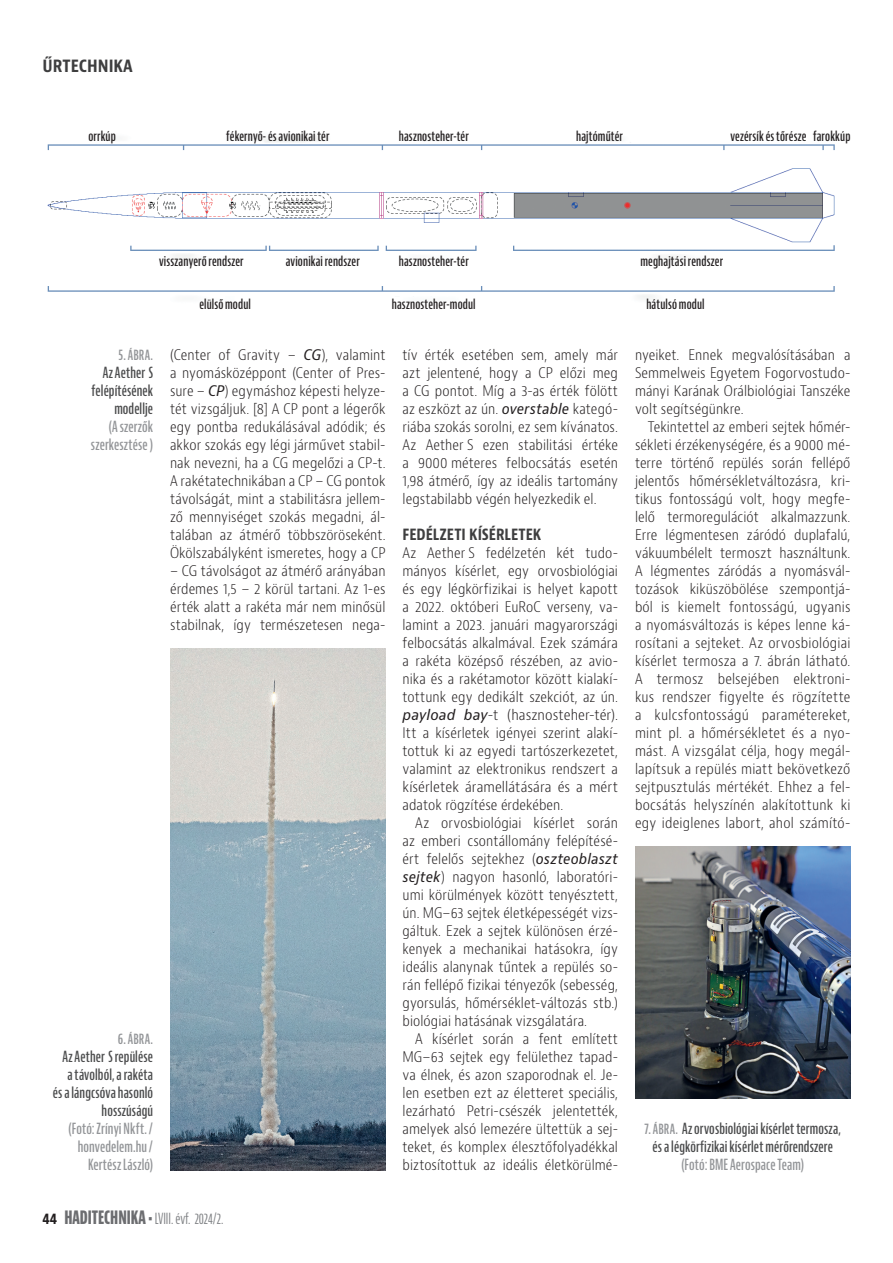
<style>
.page{position:relative;width:893px;height:1263px;background:#fff}
.page>*{position:absolute;margin:0;border:0;box-sizing:border-box;transform-origin:0 0}
.t1{font:700 condensed 18px "Bernino Sans";color:#3e3e3f}
.KÖZCÍM{font:700 condensed 16.5px "Bernino Sans";letter-spacing:-.005em;color:#3e3e3f;scale:.96 1}
.kepala_jobb{font:600 extra-condensed 15px/18px "Bernino Sans";letter-spacing:.005em;color:#4b4c4d;text-align:right}
.kepala_jobb-2{font:600 extra-condensed 15px "Bernino Sans";letter-spacing:.005em;color:#939598}
.t2{font:extra-condensed 15px "Bernino Sans";letter-spacing:-.005em;color:#808285}
.kenyér{font:300 condensed 14.25px/18px "Bernino Sans";letter-spacing:.005em;color:#231f20;text-align:justify;scale:.96 1}
.kenyer_tompa{font:300 condensed 14.25px/18px "Bernino Sans";letter-spacing:.005em;color:#231f20;text-align:justify;scale:.96 1}
.kepala_bal{font:600 extra-condensed 13.5px "Bernino Sans";letter-spacing:.01em;color:#231f20}
.s1{font-weight:400;font-style:italic;font-stretch:normal}
.s2{font-weight:700;font-stretch:condensed;color:#231f20}
.s3{font-weight:700;font-size:18px;color:#6c6d70}
.s4{color:#939598}
</style>
<div class="page">
<img style="left:170px;top:648px;width:216px;height:522px">
<img style="left:635px;top:847px;width:215px;height:251px">
<img style="left:47px;top:137px;width:788px;height:162px">
<p class="t1" style="left:43px;top:54px;width:92px">ŰRTECHNIKA</p>
<p class="kepala_bal" style="left:88px;top:129px;width:29px">orrkúp</p>
<p class="kepala_bal" style="left:226px;top:129px;width:105px">fékernyő- és avionikai tér</p>
<p class="kepala_bal" style="left:399px;top:129px;width:71px">hasznosteher-tér</p>
<p class="kepala_bal" style="left:576px;top:129px;width:48px">hajtóműtér</p>
<p class="kepala_bal" style="left:730px;top:129px;width:78px">vezérsík és tőrésze</p>
<p class="kepala_bal" style="left:813px;top:129px;width:39px">farokkúp</p>
<p class="kepala_bal" style="left:159px;top:253px;width:86px">visszanyerő rendszer</p>
<p class="kepala_bal" style="left:286px;top:253px;width:75px">avionikai rendszer</p>
<p class="kepala_bal" style="left:399px;top:253px;width:71px">hasznosteher-tér</p>
<p class="kepala_bal" style="left:640px;top:253px;width:84px">meghajtási rendszer</p>
<p class="kepala_bal" style="left:199px;top:296px;width:53px">elülső modul</p>
<p class="kepala_bal" style="left:392px;top:296px;width:85px">hasznosteher-modul</p>
<p class="kepala_bal" style="left:646px;top:296px;width:60px">hátulsó modul</p>
<p class="kepala_jobb-2" style="left:119px;top:346px;width:36px">5. ÁBRA.</p>
<p class="kepala_jobb" style="left:103px;top:364px;width:52px">Az Aether S</p>
<p class="kepala_jobb" style="left:92px;top:382px;width:63px">felépítésének</p>
<p class="kepala_jobb" style="left:114px;top:400px;width:40px">modellje</p>
<p class="kepala_jobb-2" style="left:109px;top:418px;width:46px">(A szerzők</p>
<p class="kepala_jobb-2" style="left:91px;top:436px;width:64px">szerkesztése )</p>
<p class="kenyér" style="left:170px;top:346px;width:226px">(Center of Gravity – <span class="s1">CG</span>), valamint a nyomásközéppont (Center of Pres&shy;sure – <span class="s1">CP</span>) egymáshoz képesti helyze&shy;tét vizsgáljuk. [8] A CP pont a légerők egy pontba redukálásával adódik; és akkor szokás egy légi járművet stabil&shy;nak nevezni, ha a CG megelőzi a CP-t.<br>A rakétatechnikában a CP – CG pontok távolságát, mint a stabilitásra jellem&shy;ző mennyiséget szokás megadni, ál&shy;talában az átmérő többszöröseként.<br>Ökölszabályként ismeretes, hogy a CP</p>
<p class="kenyér" style="left:170px;top:562px;width:226px">– CG távolságot az átmérő arányában érdemes 1,5 – 2 körül tartani. Az 1-es érték alatt a rakéta már nem minősül stabilnak, így természetesen nega-</p>
<p class="kepala_jobb-2" style="left:118px;top:1030px;width:37px">6. ÁBRA.</p>
<p class="kepala_jobb" style="left:62px;top:1048px;width:92px">Az Aether S repülése</p>
<p class="kepala_jobb" style="left:67px;top:1066px;width:87px">a távolból, a rakéta</p>
<p class="kepala_jobb" style="left:53px;top:1084px;width:102px">és a lángcsóva hasonló hosszúságú</p>
<p class="kepala_jobb-2" style="left:68px;top:1120px;width:86px">(Fotó: Zrínyi Nkft. /</p>
<p class="kepala_jobb-2" style="left:78px;top:1138px;width:77px">honvedelem.hu /</p>
<p class="kepala_jobb-2" style="left:88px;top:1156px;width:67px">Kertész László)</p>
<p class="t2" style="left:43px;top:1210px;width:183px"><span class="s2">44</span> <span class="s3">HADITECHNIKA •</span>LVIII. évf. 2024/2.</p>
<p class="kenyér" style="left:403px;top:346px;width:226px">tív érték esetében sem, amely már azt jelentené, hogy a CP előzi meg a CG pontot. Míg a 3-as érték fölött az eszközt az ún. <span class="s1">overstable</span> kategó&shy;riába szokás sorolni, ez sem kívánatos.<br>Az Aether S ezen stabilitási értéke a 9000 méteres felbocsátás esetén 1,98 átmérő, így az ideális tartomány legstabilabb végén helyezkedik el.</p>
<p class="KÖZCÍM" style="left:403px;top:524px;width:146px">FEDÉLZETI KÍSÉRLETEK</p>
<p class="kenyer_tompa" style="left:403px;top:544px;width:226px">Az Aether S fedélzetén két tudo&shy;mányos kísérlet, egy orvosbiológiai és egy légkörfizikai is helyet kapott a 2022. októberi EuRoC verseny, va&shy;lamint a 2023. januári magyarországi felbocsátás alkalmával. Ezek számára a rakéta középső részében, az avio&shy;nika és a rakétamotor között kialakí&shy;tottunk egy dedikált szekciót, az ún. <span class="s1">payload bay</span>-t (hasznosteher-tér).<br>Itt a kísérletek igényei szerint alakí&shy;tottuk ki az egyedi tartószerkezetet, valamint az elektronikus rendszert a kísérletek áramellátására és a mért adatok rögzítése érdekében.</p>
<p class="kenyér" style="left:403px;top:814px;width:226px;text-indent:13px">Az orvosbiológiai kísérlet során az emberi csontállomány felépítésé&shy;ért felelős sejtekhez (<span class="s1">oszteoblaszt sejtek</span>) nagyon hasonló, laboratóri&shy;umi körülmények között tenyésztett, ún. MG–63 sejtek életképességét vizs&shy;gáltuk. Ezek a sejtek különösen érzé&shy;kenyek a mechanikai hatásokra, így ideális alanynak tűntek a repülés so&shy;rán fellépő fizikai tényezők (sebesség, gyorsulás, hőmérséklet-változás stb.) biológiai hatásának vizsgálatára.</p>
<p class="kenyér" style="left:403px;top:1030px;width:226px;text-indent:13px">A kísérlet során a fent említett MG–63 sejtek egy felülethez tapad&shy;va élnek, és azon szaporodnak el. Je&shy;len esetben ezt az életteret speciális, lezárható Petri-csészék jelentették, amelyek alsó lemezére ültettük a sej&shy;teket, és komplex élesztőfolyadékkal biztosítottuk az ideális életkörülmé-</p>
<p class="kenyér" style="left:635px;top:346px;width:226px">nyeiket. Ennek megvalósításában a Semmelweis Egyetem Fogorvostudo&shy;mányi Karának Orálbiológiai Tanszéke volt segítségünkre.</p>
<p class="kenyér" style="left:635px;top:418px;width:226px;text-indent:13px">Tekintettel az emberi sejtek hőmér&shy;sékleti érzékenységére, és a 9000 mé&shy;terre történő repülés során fellépő jelentős hőmérsékletváltozásra, kri&shy;tikus fontosságú volt, hogy megfe&shy;lelő termoregulációt alkalmazzunk.<br>Erre légmentesen záródó duplafalú, vákuumbélelt termoszt használtunk.<br>A légmentes záródás a nyomásvál&shy;tozások kiküszöbölése szempontjá&shy;ból is kiemelt fontosságú, ugyanis a nyomásváltozás is képes lenne ká&shy;rosítani a sejteket. Az orvosbiológiai kísérlet termosza a 7. ábrán látható.<br>A termosz belsejében elektroni&shy;kus rendszer figyelte és rögzítette a kulcsfontosságú paramétereket, mint pl. a hőmérsékletet és a nyo&shy;mást. A vizsgálat célja, hogy megál&shy;lapítsuk a repülés miatt bekövetkező sejtpusztulás mértékét. Ehhez a fel&shy;bocsátás helyszínén alakítottunk ki egy ideiglenes labort, ahol számító-</p>
<p class="kepala_jobb" style="left:644px;top:1120px;width:198px"><span class="s4">7. ÁBRA.</span> Az orvosbiológiai kísérlet termosza,</p>
<p class="kepala_jobb" style="left:652px;top:1138px;width:182px">és a légkörfizikai kísérlet mérőrendszere</p>
<p class="kepala_jobb-2" style="left:681px;top:1156px;width:124px">(Fotó: BME Aerospace Team)</p>
</div>
